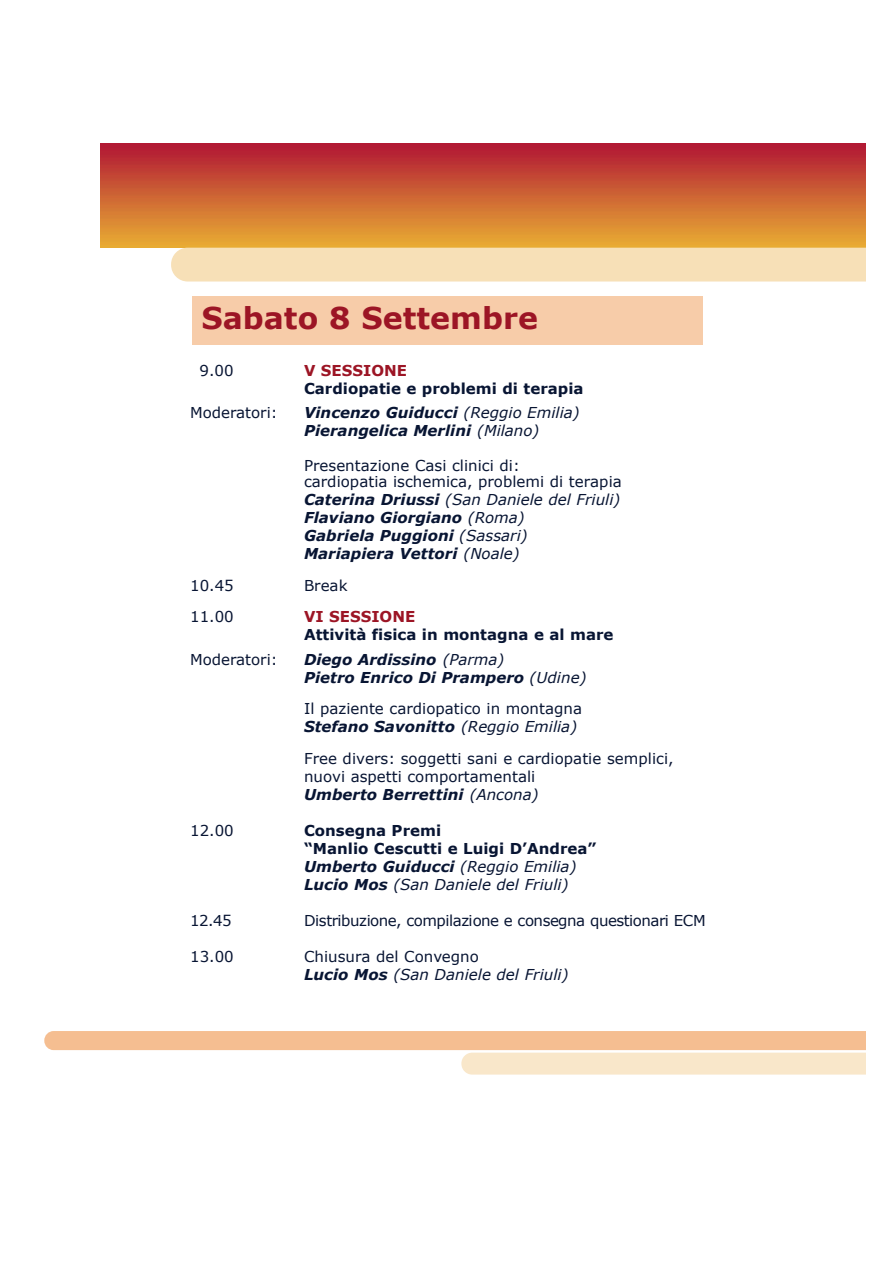
<style>
.page{position:relative;width:893px;height:1263px;background:#fff}
.page>*{position:absolute;margin:0;border:0;box-sizing:border-box;transform-origin:0 0}
.t1{font:700 30px "Verdana";color:#9c1525}
.t2{font:15px/18px "Verdana";color:#081533}
.t3{font:italic 700 15px/18px "Verdana";color:#081533}
.t4{font:700 15px/18px "Verdana";color:#081533}
.t5{font:15px "Verdana";letter-spacing:-.035em;color:#081533}
.t6{font:italic 15px/18px "Verdana";color:#081533}
.t7{font:700 15px "Verdana";color:#9c1525}
.s1{font-weight:400}
.s2{font-weight:700;font-style:italic}
.s3{font-style:italic}
.s4{font-weight:400;font-style:italic}
.s5{font-style:normal}
.s6{font-weight:700}
</style>
<div class="page">
<img style="left:101px;top:144px;width:764px;height:104px">
<div style="left:171px;top:248px;width:694px;height:34px;background:#f7e0b7"></div>
<div style="left:192px;top:297px;width:510px;height:48px;background:#f7cca9"></div>
<svg style="left:44px;top:1031px;width:821px;height:44px"></svg>
<h1 class="t1" style="left:201px;top:299px;width:338px">Sabato 8 Settembre</h1>
<p class="t2" style="left:199px;top:361px;width:36px">9.00</p>
<p class="t7" style="left:304px;top:361px;width:105px">V SESSIONE</p>
<p class="t4" style="left:304px;top:379px;width:281px">Cardiopatie e problemi di terapia</p>
<p class="t2" style="left:190px;top:403px;width:89px">Moderatori:</p>
<p class="t3" style="left:304px;top:403px;width:277px">Vincenzo Guiducci <span class="s1">(Reggio Emilia)<br></span>Pierangelica Merlini <span class="s1">(Milano)</span></p>
<p class="t2" style="left:304px;top:456px;width:319px;line-height:16.5px">Presentazione Casi clinici di:<br>cardiopatia ischemica, problemi di terapia</p>
<p class="t3" style="left:304px;top:490px;width:318px">Caterina Driussi <span class="s1">(San Daniele del Friuli)<br></span>Flaviano Giorgiano <span class="s1">(Roma)<br></span>Gabriela Puggioni <span class="s1">(Sassari)<br></span>Mariapiera Vettori <span class="s1">(Noale)</span></p>
<p class="t2" style="left:190px;top:576px;width:45px">10.45</p>
<p class="t2" style="left:304px;top:576px;width:45px">Break</p>
<p class="t2" style="left:190px;top:607px;width:45px">11.00</p>
<p class="t7" style="left:304px;top:607px;width:113px">VI SESSIONE</p>
<p class="t4" style="left:304px;top:625px;width:311px">Attività fisica in montagna e al mare</p>
<p class="t2" style="left:190px;top:650px;width:89px">Moderatori:</p>
<p class="t3" style="left:304px;top:650px;width:284px">Diego Ardissino <span class="s1">(Parma)<br></span>Pietro Enrico Di Prampero <span class="s1">(Udine)</span></p>
<p class="t2" style="left:304px;top:699px;width:279px">Il paziente cardiopatico in montagna<br><span class="s2">Stefano Savonitto</span> <span class="s3">(Reggio Emilia)</span></p>
<p class="t2" style="left:304px;top:749px;width:371px">Free divers: soggetti sani e cardiopatie semplici, nuovi aspetti comportamentali<br><span class="s2">Umberto Berrettini</span> <span class="s3">(Ancona)</span></p>
<p class="t2" style="left:190px;top:821px;width:45px">12.00</p>
<p class="t4" style="left:304px;top:821px;width:294px">Consegna Premi<br>“Manlio Cescutti e Luigi D’Andrea”<br><span class="s3">Umberto Guiducci</span> <span class="s4">(Reggio Emilia)<br></span><span class="s3">Lucio Mos</span> <span class="s4">(San Daniele del Friuli)</span></p>
<p class="t2" style="left:190px;top:911px;width:43px">12.45</p>
<p class="t5" style="left:304px;top:910px;width:403px">Distribuzione, compilazione e consegna questionari ECM</p>
<p class="t2" style="left:190px;top:947px;width:45px">13.00</p>
<p class="t6" style="left:304px;top:947px;width:266px"><span class="s5">Chiusura del Convegno<br></span><span class="s6">Lucio Mos</span> (San Daniele del Friuli)</p>
</div>
